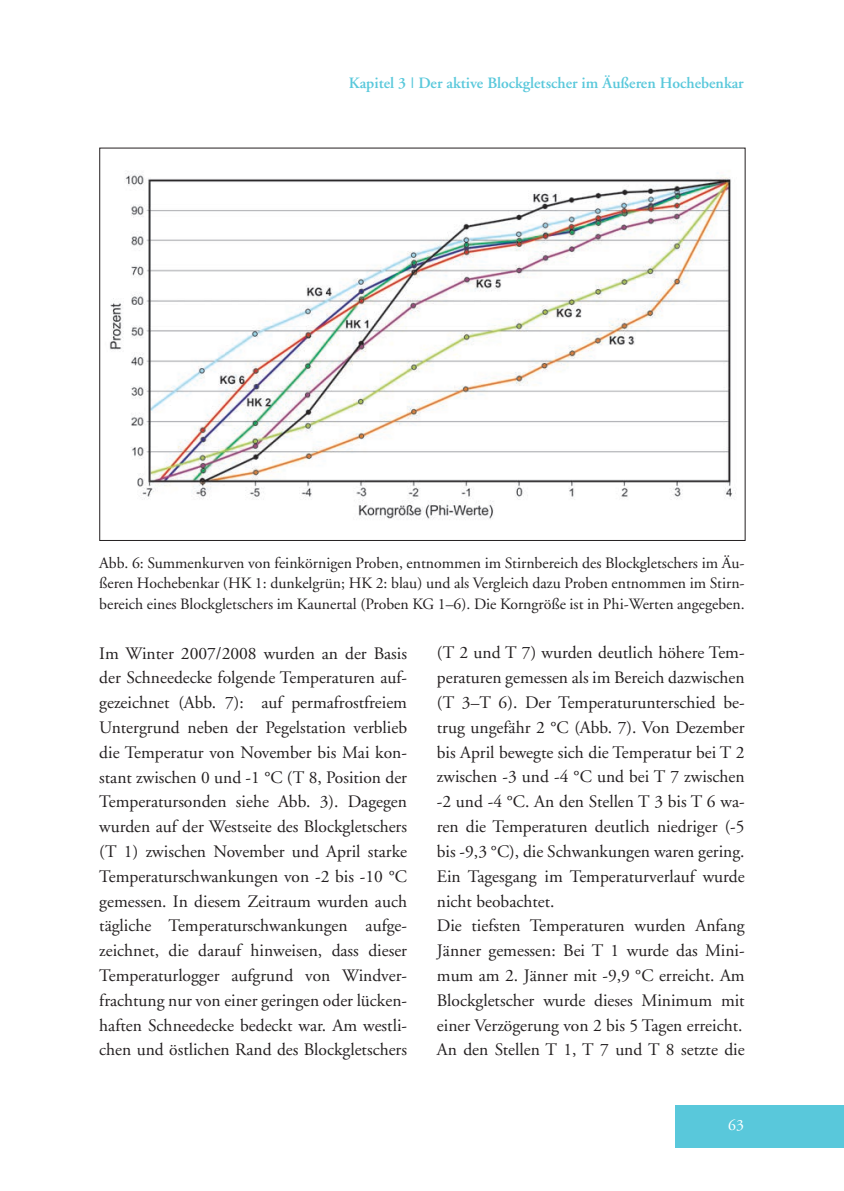
<style>
.page{position:relative;width:844px;height:1191px;background:#fff}
.page>*{position:absolute;margin:0;border:0;box-sizing:border-box;transform-origin:0 0}
.t1{font:17.5px/24.8px "Adobe Garamond";color:#231f20;text-align:justify}
.t2{font:15.75px/20.1px "Adobe Garamond";color:#231f20;text-align:justify}
.t3{font:600 15.75px "Adobe Garamond";color:#59c8db}
.t4{font:15.75px "Adobe Garamond";color:#fff}
</style>
<div class="page">
<div style="left:675px;top:1105px;width:168px;height:42px;background:#59c8db"></div>
<img style="left:109px;top:173px;width:627px;height:346px">
<p class="t3" style="left:349px;top:74px;width:396px">Kapitel 3 | Der aktive Blockgletscher im Äußeren Hochebenkar</p>
<p class="t2" style="left:99px;top:553px;width:646px">Abb. 6: Summenkurven von feinkörnigen Proben, entnommen im Stirnbereich des Blockgletschers im Äu&shy;ßeren Hochebenkar (HK 1: dunkelgrün; HK 2: blau) und als Vergleich dazu Proben entnommen im Stirn&shy;bereich eines Blockgletschers im Kaunertal (Proben KG 1–6). Die Korngröße ist in Phi-Werten angegeben.</p>
<p class="t1" style="left:99px;top:641px;width:309px">Im Winter 2007/2008 wurden an der Basis der Schneedecke folgende Temperaturen auf&shy;gezeichnet (Abb. 7): auf permafrostfreiem Untergrund neben der Pegelstation verblieb die Temperatur von November bis Mai kon&shy;stant zwischen 0 und -1 °C (T 8, Position der Temperatursonden siehe Abb. 3). Dagegen wurden auf der Westseite des Blockgletschers (T 1) zwischen November und April starke Temperaturschwankungen von -2 bis -10 °C gemessen. In diesem Zeitraum wurden auch tägliche Temperaturschwankungen aufge&shy;zeichnet, die darauf hinweisen, dass dieser Temperaturlogger aufgrund von Windver&shy;frachtung nur von einer geringen oder lücken&shy;haften Schneedecke bedeckt war. Am westli&shy;chen und östlichen Rand des Blockgletschers</p>
<p class="t1" style="left:437px;top:641px;width:309px;text-align:left">(T 2 und T 7) wurden deutlich höhere Tem&shy;peraturen gemessen als im Bereich dazwischen (T 3–T 6). Der Temperaturunterschied be&shy;trug ungefähr 2 °C (Abb. 7). Von Dezember bis April bewegte sich die Temperatur bei T 2 zwischen -3 und -4 °C und bei T 7 zwischen -2 und -4 °C. An den Stellen T 3 bis T 6 wa&shy;ren die Temperaturen deutlich niedriger (-5 bis -9,3 °C), die Schwankungen waren gering.<br>Ein Tagesgang im Temperaturverlauf wurde nicht beobachtet.<br>Die tiefsten Temperaturen wurden Anfang Jänner gemessen: Bei T 1 wurde das Mini&shy;mum am 2. Jänner mit -9,9 °C erreicht. Am Blockgletscher wurde dieses Minimum mit einer Verzögerung von 2 bis 5 Tagen erreicht.<br>An den Stellen T 1, T 7 und T 8 setzte die</p>
<p class="t4" style="left:728px;top:1116px;width:17px">63</p>
</div>
